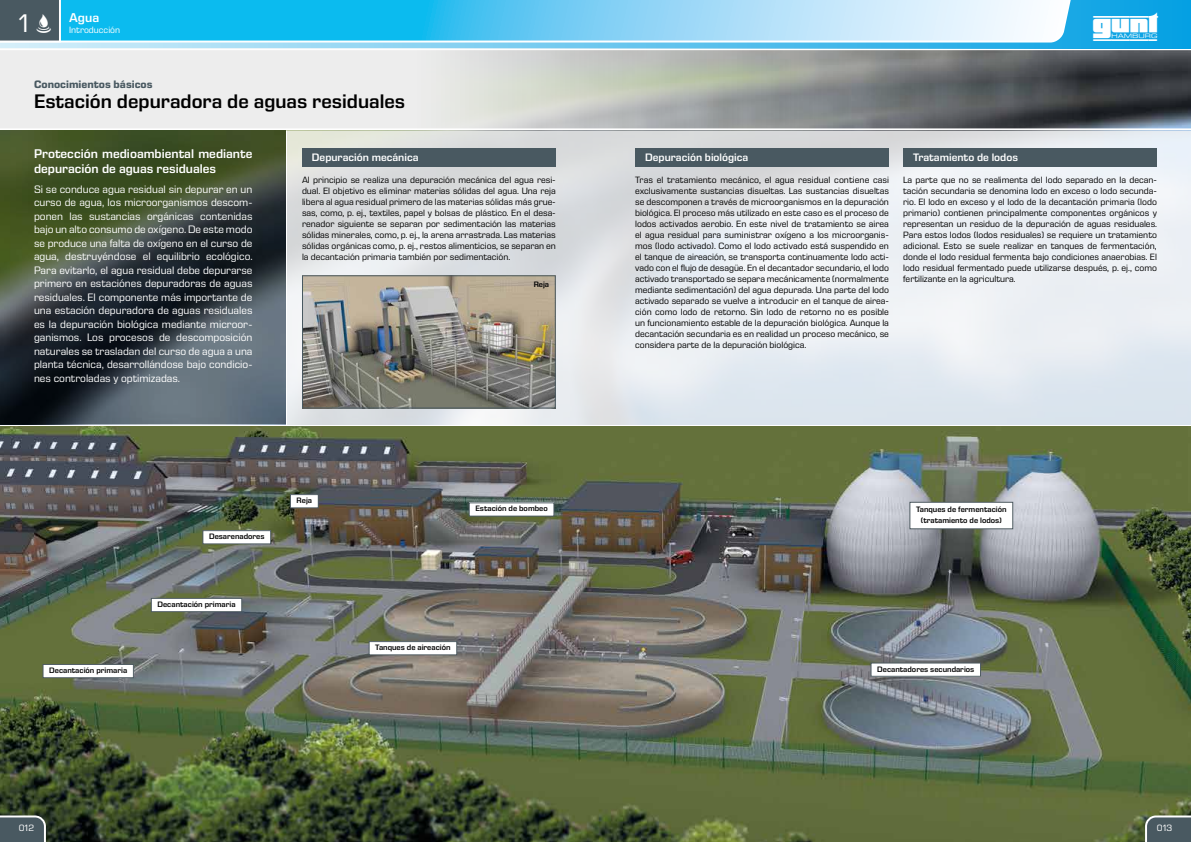
<style>
.page{position:relative;width:1191px;height:842px;background:#fff}
.page>*{position:absolute;margin:0;border:0;box-sizing:border-box;transform-origin:0 0}
.t1{font:700 39.8px "gunt 2 E Symbol";color:#fff}
.t2{font:26px "Eurostile Next LT Pro";color:#fff}
.t3{font:600 20px "Eurostile Next LT Pro";color:#000}
.t4{font:600 13px "Eurostile Next LT Pro";color:#fff}
.t5{font:600 12.9px/15px "Eurostile Next LT Pro";color:#fff}
.t6{font:11px/13.5px "Eurostile Next LT Pro";color:#fff;text-align:justify}
.t7{font:600 11px "Eurostile Next LT Pro";color:#fff}
.t8{font:700 11px "Eurostile Next LT Pro";color:#495961}
.t9{font:9.3px/11px "Eurostile Next LT Pro";color:#000;text-align:justify}
.t10{font:9.3px "Eurostile Next LT Pro";color:#fff}
.t11{font:600 8px/10.5px "Eurostile Next LT Pro";color:#000;text-align:center}
</style>
<div class="page">
<div style="left:0;top:0;width:1191px;height:48px;background:linear-gradient(to right,#d7effa,#04a0e3)"></div>
<svg style="left:0;top:0;width:1075px;height:44px;background:#73d2f5"></svg>
<svg style="left:0;top:48px;width:1191px;height:81px;background:#b1b4b3"></svg>
<img style="left:288px;top:130px;width:903px;height:294px">
<img style="left:0;top:130px;width:286px;height:294px">
<img style="left:0;top:426px;width:1191px;height:416px">
<img style="left:304px;top:277px;width:250px;height:129px">
<div style="left:302px;top:275px;width:254px;height:133px;border:1px solid #495961"></div>
<svg style="left:1144px;top:814px;width:47px;height:28px"></svg>
<svg style="left:0;top:814px;width:47px;height:28px"></svg>
<div style="left:635px;top:149px;width:254px;height:18px;background:#495961"></div>
<div style="left:903px;top:149px;width:254px;height:18px;background:#495961"></div>
<div style="left:302px;top:149px;width:254px;height:18px;background:#495961"></div>
<div style="left:369px;top:642px;width:88px;height:13px;background:#fff"></div>
<div style="left:369px;top:641px;width:88px;height:14px;border:1px solid #4e5b61"></div>
<div style="left:43px;top:664px;width:90px;height:14px;background:#fff"></div>
<div style="left:43px;top:664px;width:91px;height:14px;border:1px solid #4e5b61"></div>
<div style="left:151px;top:598px;width:91px;height:14px;background:#fff"></div>
<div style="left:151px;top:598px;width:91px;height:14px;border:1px solid #4e5b61"></div>
<div style="left:203px;top:531px;width:68px;height:13px;background:#fff"></div>
<div style="left:202px;top:530px;width:69px;height:14px;border:1px solid #4e5b61"></div>
<div style="left:290px;top:495px;width:28px;height:13px;background:#fff"></div>
<div style="left:290px;top:494px;width:29px;height:14px;border:1px solid #4e5b61"></div>
<div style="left:469px;top:503px;width:85px;height:13px;background:#fff"></div>
<div style="left:469px;top:502px;width:85px;height:15px;border:1px solid #4e5b61"></div>
<div style="left:910px;top:502px;width:102px;height:27px;background:#fff"></div>
<div style="left:909px;top:502px;width:104px;height:27px;border:1px solid #4e5b61"></div>
<div style="left:871px;top:663px;width:109px;height:13px;background:#fff"></div>
<div style="left:870px;top:662px;width:111px;height:15px;border:1px solid #4e5b61"></div>
<svg style="left:1093px;top:16px;width:18px;height:25px"></svg>
<svg style="left:0;top:0;width:61px;height:43px;background:#58676e"></svg>
<h2 class="t2" style="left:19px;top:9px;width:12px">1</h2>
<h3 class="t4" style="left:69px;top:10px;width:31px">Agua</h3>
<p class="t10" style="left:69px;top:24px;width:52px">Introducción</p>
<p class="t8" style="left:34px;top:78px;width:120px">Conocimientos básicos</p>
<h3 class="t3" style="left:34px;top:90px;width:372px">Estación depuradora de aguas residuales</h3>
<h3 class="t5" style="left:34px;top:146px;width:220px">Protección medioambiental mediante depuración de aguas residuales</h3>
<p class="t6" style="left:34px;top:182px;width:220px">Si se conduce agua residual sin depurar en un curso de agua, los microorganismos descom&shy;ponen las sustancias orgánicas contenidas bajo un alto consumo de oxígeno. De este modo se produce una falta de oxígeno en el curso de agua, destruyéndose el equilibrio ecológico.<br>Para evitarlo, el agua residual debe depurarse primero en estaciónes depuradoras de aguas residuales. El componente más importante de una estación depuradora de aguas residuales es la depuración biológica mediante microor&shy;ganismos. Los procesos de descomposición naturales se trasladan del curso de agua a una planta técnica, desarrollándose bajo condicio&shy;nes controladas y optimizadas.</p>
<p class="t7" style="left:312px;top:151px;width:108px">Depuración mecánica</p>
<p class="t9" style="left:302px;top:174px;width:255px">Al principio se realiza una depuración mecánica del agua resi&shy;dual. El objetivo es eliminar materias sólidas del agua. Una reja libera al agua residual primero de las materias sólidas más grue&shy;sas, como, p. ej., textiles, papel y bolsas de plástico. En el desa&shy;renador siguiente se separan por sedimentación las materias sólidas minerales, como, p. ej., la arena arrastrada. Las materias sólidas orgánicas como, p. ej., restos alimenticios, se separan en la decantación primaria también por sedimentación.</p>
<p class="t11" style="left:534px;top:279px;width:17px">Reja</p>
<h1 class="t1" style="left:1111px;top:7px;width:51px">◆■▼</h1>
<p class="t7" style="left:645px;top:151px;width:105px">Depuración biológica</p>
<p class="t9" style="left:635px;top:174px;width:255px">Tras el tratamiento mecánico, el agua residual contiene casi exclusivamente sustancias disueltas. Las sustancias disueltas se descomponen a través de microorganismos en la depuración biológica. El proceso más utilizado en este caso es el proceso de lodos activados aerobio. En este nivel de tratamiento se airea el agua residual para suministrar oxígeno a los microorganis&shy;mos (lodo activado). Como el lodo activado está suspendido en el tanque de aireación, se transporta continuamente lodo acti&shy;vado con el flujo de desagüe. En el decantador secundario, el lodo activado transportado se separa mecánicamente (normalmente mediante sedimentación) del agua depurada. Una parte del lodo activado separado se vuelve a introducir en el tanque de airea&shy;ción como lodo de retorno. Sin lodo de retorno no es posible un funcionamiento estable de la depuración biológica. Aunque la decantación secundaria es en realidad un proceso mecánico, se considera parte de la depuración biológica.</p>
<p class="t7" style="left:913px;top:151px;width:106px">Tratamiento de lodos</p>
<p class="t9" style="left:903px;top:174px;width:255px">La parte que no se realimenta del lodo separado en la decan&shy;tación secundaria se denomina lodo en exceso o lodo secunda&shy;rio. El lodo en exceso y el lodo de la decantación primaria (lodo primario) contienen principalmente componentes orgánicos y representan un residuo de la depuración de aguas residuales.<br>Para estos lodos (lodos residuales) se requiere un tratamiento adicional. Esto se suele realizar en tanques de fermentación, donde el lodo residual fermenta bajo condiciones anaerobias. El lodo residual fermentado puede utilizarse después, p. ej., como fertilizante en la agricultura.</p>
<p class="t11" style="left:49px;top:665px;width:80px">Decantación primaria</p>
<p class="t11" style="left:209px;top:531px;width:57px">Desarenadores</p>
<p class="t11" style="left:157px;top:599px;width:80px">Decantación primaria</p>
<p class="t11" style="left:297px;top:495px;width:17px">Reja</p>
<p class="t11" style="left:475px;top:503px;width:74px">Estación de bombeo</p>
<p class="t11" style="left:916px;top:504px;width:92px">Tanques de fermentación (tratamiento de lodos)</p>
<p class="t11" style="left:375px;top:642px;width:77px">Tanques de aireación</p>
<p class="t11" style="left:877px;top:664px;width:99px">Decantadores secundarios</p>
<p class="t10" style="left:19px;top:823px;width:17px">012</p>
<p class="t10" style="left:1157px;top:823px;width:17px">013</p>
</div>
